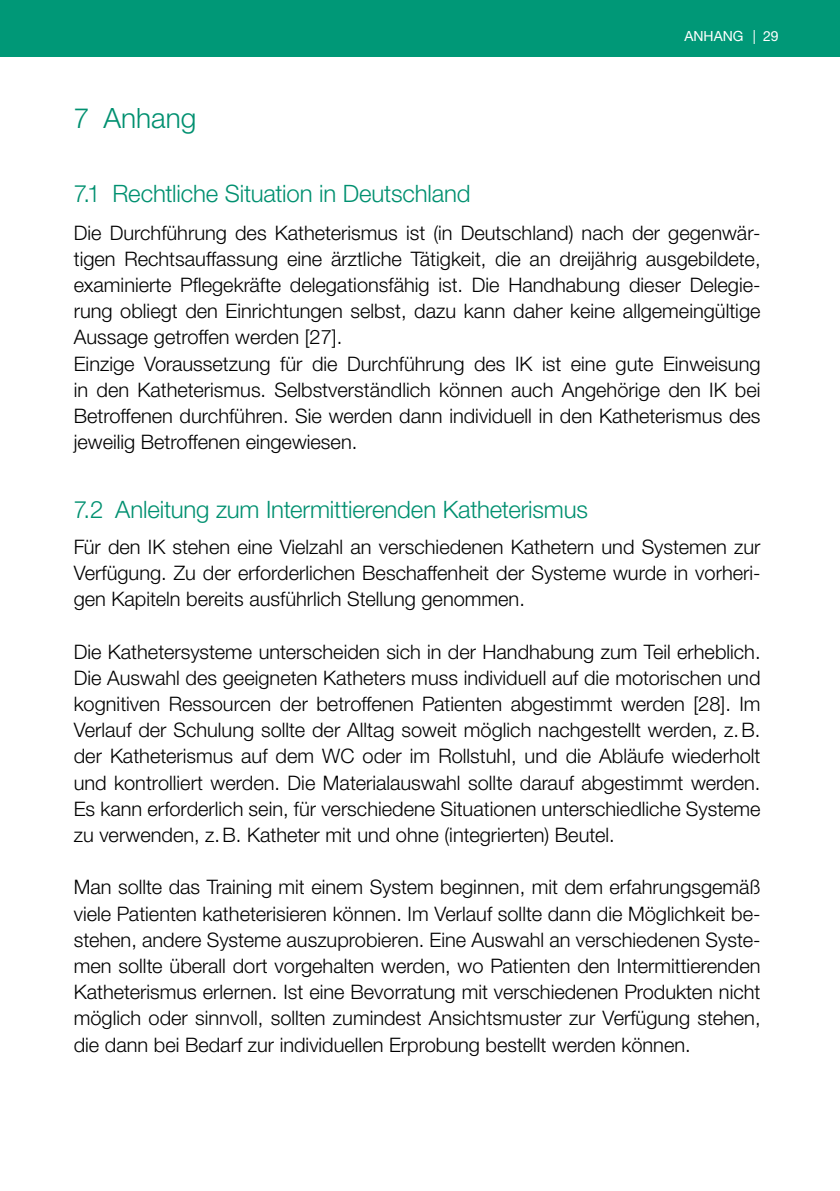
<style>
.page{position:relative;width:840px;height:1191px;background:#fff}
.page>*{position:absolute;margin:0;border:0;box-sizing:border-box;transform-origin:0 0}
.t1{font:300 28px "Helvetica Neue LTW1 G";color:#009070}
.t2{font:300 24px "Helvetica Neue LTW1 G";letter-spacing:-.005em;color:#009070}
.t3{font:300 20px/26.2px "Helvetica Neue LTW1 G";color:#000;text-align:justify}
.t4{font:14px "Helvetica Neue LTW1 G";color:#fff}
</style>
<div class="page">
<div style="left:0;top:0;width:839px;height:57px;background:#009877"></div>
<h1 class="t1" style="left:74px;top:101px;width:124px">7 Anhang</h1>
<p class="t4" style="left:684px;top:28px;width:96px">ANHANG | 29</p>
<p class="t2" style="left:74px;top:179px;width:398px">7.1 Rechtliche Situation in Deutschland</p>
<p class="t3" style="left:74px;top:219px;width:688px;text-align:left">Die Durchführung des Katheterismus ist (in Deutschland) nach der gegenwär&shy;tigen Rechtsauffassung eine ärztliche Tätigkeit, die an dreijährig ausgebildete, examinierte Pflegekräfte delegationsfähig ist. Die Handhabung dieser Delegie&shy;rung obliegt den Einrichtungen selbst, dazu kann daher keine allgemeingültige Aussage getroffen werden [27].<br>Einzige Voraussetzung für die Durchführung des IK ist eine gute Einweisung in den Katheterismus. Selbstverständlich können auch Angehörige den IK bei Betroffenen durchführen. Sie werden dann individuell in den Katheterismus des jeweilig Betroffenen eingewiesen.</p>
<p class="t2" style="left:74px;top:494px;width:515px">7.2 Anleitung zum Intermittierenden Katheterismus</p>
<p class="t3" style="left:74px;top:533px;width:688px">Für den IK stehen eine Vielzahl an verschiedenen Kathetern und Systemen zur Verfügung. Zu der erforderlichen Beschaffenheit der Systeme wurde in vorheri&shy;gen Kapiteln bereits ausführlich Stellung genommen.</p>
<p class="t3" style="left:74px;top:638px;width:688px">Die Kathetersysteme unterscheiden sich in der Handhabung zum Teil erheblich.<br>Die Auswahl des geeigneten Katheters muss individuell auf die motorischen und kognitiven Ressourcen der betroffenen Patienten abgestimmt werden [28]. Im Verlauf der Schulung sollte der Alltag soweit möglich nachgestellt werden, z.B. der Katheterismus auf dem WC oder im Rollstuhl, und die Abläufe wiederholt und kontrolliert werden. Die Materialauswahl sollte darauf abgestimmt werden.<br>Es kann erforderlich sein, für verschiedene Situationen unterschiedliche Systeme zu verwenden, z.B. Katheter mit und ohne (integrierten) Beutel.</p>
<p class="t3" style="left:74px;top:874px;width:688px">Man sollte das Training mit einem System beginnen, mit dem erfahrungsgemäß viele Patienten katheterisieren können. Im Verlauf sollte dann die Möglichkeit be&shy;stehen, andere Systeme auszuprobieren. Eine Auswahl an verschiedenen Syste&shy;men sollte überall dort vorgehalten werden, wo Patienten den Intermittierenden Katheterismus erlernen. Ist eine Bevorratung mit verschiedenen Produkten nicht möglich oder sinnvoll, sollten zumindest Ansichtsmuster zur Verfügung stehen, die dann bei Bedarf zur individuellen Erprobung bestellt werden können.</p>
</div>
